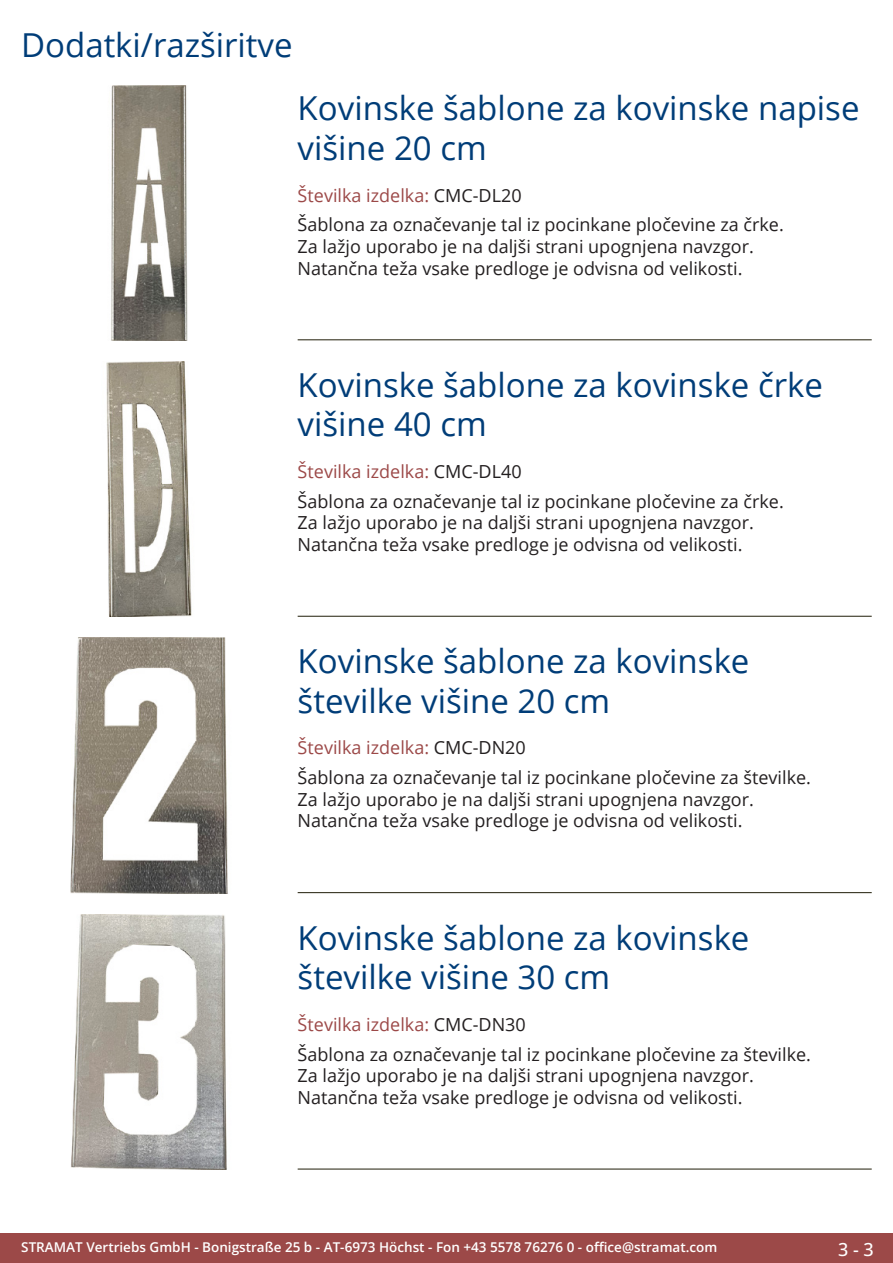
<style>
.page{position:relative;width:893px;height:1263px;background:#fff}
.page>*{position:absolute;margin:0;border:0;box-sizing:border-box;transform-origin:0 0}
.Produkttitel{font:33px/39.6px "Open Sans";color:#003d78}
.RastTitel{font:33px "Open Sans";color:#003d78}
.Beschreibung_Text{font:18px/21.6px "Open Sans";color:#231f20}
.TechDaten_Überschrif{font:18px "Open Sans";color:#9c4948}
.t1{font:500 18px "Open Sans";color:#fff}
.t2{font:600 13.5px "Open Sans";color:#fff}
.s1{color:#231f20}
</style>
<div class="page">
<div style="left:0;top:1233px;width:893px;height:30px;background:#9c4948"></div>
<hr style="left:298px;top:340px;width:574px;height:1px;background:#201d08">
<hr style="left:298px;top:616px;width:574px;height:1px;background:#201d08">
<hr style="left:298px;top:892px;width:574px;height:1px;background:#201d08">
<hr style="left:298px;top:1169px;width:574px;height:1px;background:#201d08">
<img style="left:111px;top:85px;width:77px;height:255px">
<img style="left:106px;top:361px;width:86px;height:256px">
<img style="left:70px;top:638px;width:158px;height:255px">
<img style="left:71px;top:914px;width:156px;height:255px">
<p class="RastTitel" style="left:21px;top:22px;width:273px">Dodatki/razširitve</p>
<p class="Produkttitel" style="left:298px;top:88px;width:563px">Kovinske šablone za kovinske napise višine 20 cm</p>
<p class="TechDaten_Überschrif" style="left:298px;top:183px;width:225px">Številka izdelka: <span class="s1">CMC-DL20</span></p>
<p class="Beschreibung_Text" style="left:298px;top:214px;width:488px">Šablona za označevanje tal iz pocinkane pločevine za črke.<br>Za lažjo uporabo je na daljši strani upognjena navzgor.<br>Natančna teža vsake predloge je odvisna od velikosti.</p>
<p class="Produkttitel" style="left:298px;top:364px;width:527px">Kovinske šablone za kovinske črke višine 40 cm</p>
<p class="TechDaten_Überschrif" style="left:298px;top:459px;width:225px">Številka izdelka: <span class="s1">CMC-DL40</span></p>
<p class="Beschreibung_Text" style="left:298px;top:490px;width:488px">Šablona za označevanje tal iz pocinkane pločevine za črke.<br>Za lažjo uporabo je na daljši strani upognjena navzgor.<br>Natančna teža vsake predloge je odvisna od velikosti.</p>
<p class="Produkttitel" style="left:298px;top:640px;width:453px">Kovinske šablone za kovinske številke višine 20 cm</p>
<p class="TechDaten_Überschrif" style="left:298px;top:735px;width:230px">Številka izdelka: <span class="s1">CMC-DN20</span></p>
<p class="Beschreibung_Text" style="left:298px;top:766px;width:515px">Šablona za označevanje tal iz pocinkane pločevine za številke.<br>Za lažjo uporabo je na daljši strani upognjena navzgor.<br>Natančna teža vsake predloge je odvisna od velikosti.</p>
<p class="Produkttitel" style="left:298px;top:917px;width:453px">Kovinske šablone za kovinske številke višine 30 cm</p>
<p class="TechDaten_Überschrif" style="left:298px;top:1012px;width:230px">Številka izdelka: <span class="s1">CMC-DN30</span></p>
<p class="Beschreibung_Text" style="left:298px;top:1043px;width:515px">Šablona za označevanje tal iz pocinkane pločevine za številke.<br>Za lažjo uporabo je na daljši strani upognjena navzgor.<br>Natančna teža vsake predloge je odvisna od velikosti.</p>
<p class="t2" style="left:21px;top:1238px;width:698px">STRAMAT Vertriebs GmbH - Bonigstraße 25 b - AT-6973 Höchst - Fon +43 5578 76276 0 - office@stramat.com</p>
<p class="t1" style="left:838px;top:1237px;width:37px">3 - 3</p>
</div>
